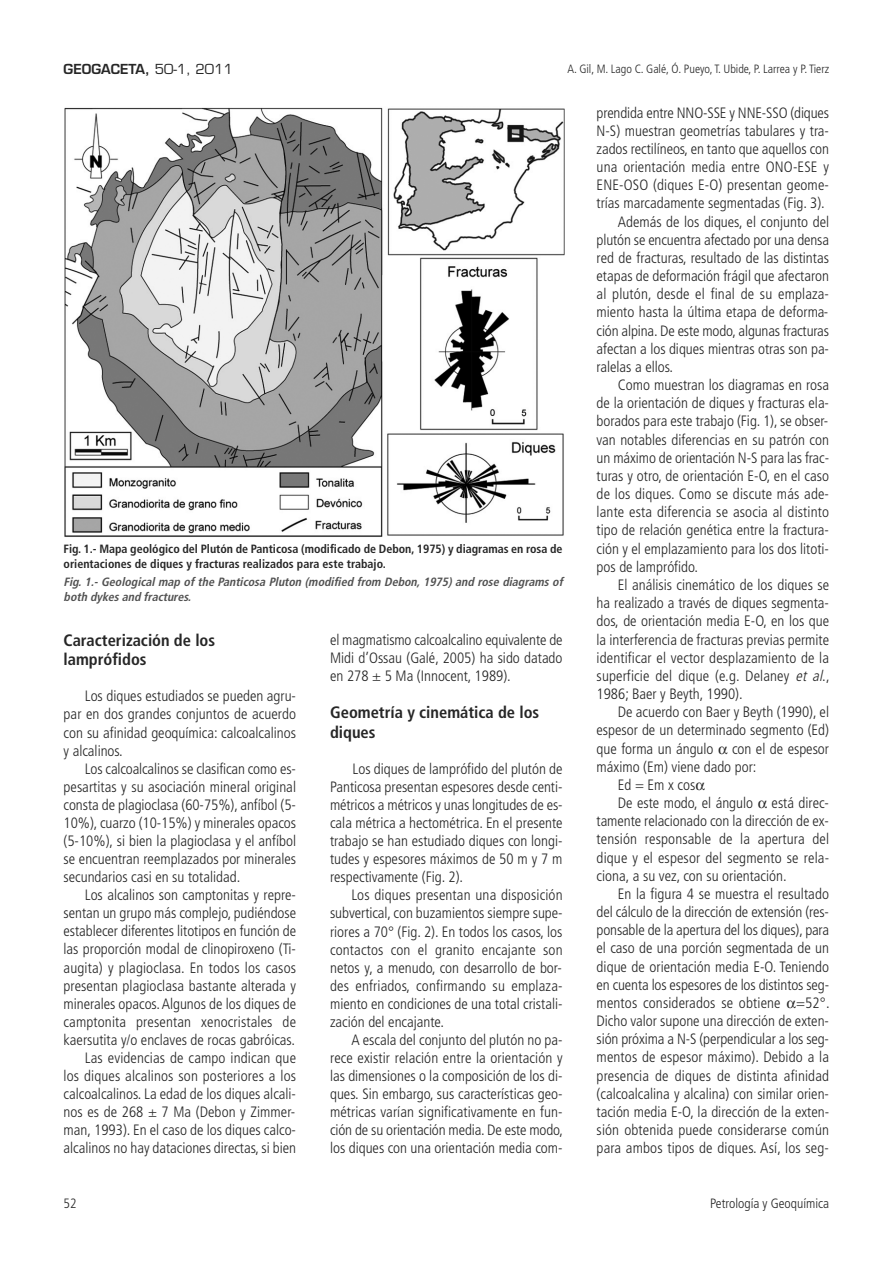
<style>
.page{position:relative;width:893px;height:1263px;background:#fff}
.page>*{position:absolute;margin:0;border:0;box-sizing:border-box;transform-origin:0 0}
.t1{font:700 condensed 16.5px/19.6px "Frutiger";color:#262626}
.t2{font:300 condensed 15px/18.1px "Frutiger";color:#262626;text-align:justify}
.t3{font:300 condensed 13.5px "Frutiger";color:#262626}
.t4{font:600 13.5px "Eurostile";color:#262626}
.t5{font:700 condensed 12px/14.4px "Frutiger";color:#262626}
.t6{font:italic 700 condensed 12px/14.4px "Frutiger";color:#515151}
.t7{font:300 condensed 12px "Frutiger";color:#262626}
.s1{font-weight:400}
.s2{font-style:italic}
</style>
<div class="page">
<img style="left:64px;top:107px;width:501px;height:430px">
<p class="t4" style="left:64px;top:64px;width:171px">GEOGACETA, <span class="s1">50-1, 2011</span></p>
<p class="t7" style="left:567px;top:64px;width:263px">A. Gil, M. Lago C. Galé, Ó. Pueyo, T. Ubide, P. Larrea y P. Tierz</p>
<p class="t5" style="left:64px;top:543px;width:500px">Fig. 1.- Mapa geológico del Plutón de Panticosa (modificado de Debon, 1975) y diagramas en rosa de orientaciones de diques y fracturas realizados para este trabajo.</p>
<p class="t6" style="left:64px;top:576px;width:501px">Fig.1.- Geological map of the Panticosa Pluton (modified from Debon,1975) and rose diagrams of both dykes and fractures.</p>
<p class="t1" style="left:64px;top:631px;width:153px">Caracterización de los lamprófidos</p>
<p class="t2" style="left:64px;top:688px;width:234px;text-indent:21px">Los diques estudiados se pueden agru&shy;par en dos grandes conjuntos de acuerdo con su afinidad geoquímica: calcoalcalinos y alcalinos.</p>
<p class="t2" style="left:64px;top:761px;width:234px;text-indent:21px">Los calcoalcalinos se clasifican como es&shy;pesartitas y su asociación mineral original consta de plagioclasa (60-75%), anfíbol (5- 10%), cuarzo (10-15%) y minerales opacos (5-10%), si bien la plagioclasa y el anfíbol se encuentran reemplazados por minerales secundarios casi en su totalidad.</p>
<p class="t2" style="left:64px;top:887px;width:234px;text-align:right">Los alcalinos son camptonitas y repre&shy;sentan un grupo más complejo, pudiéndose establecer diferentes litotipos en función de las proporción modal de clinopiroxeno (Ti&shy;augita) y plagioclasa. En todos los casos presentan plagioclasa bastante alterada y minerales opacos. Algunos de los diques de camptonita presentan xenocristales de kaersutita y/o enclaves de rocas gabróicas.<br>Las evidencias de campo indican que<br>los diques alcalinos son posteriores a los calcoalcalinos. La edad de los diques alcali&shy;nos es de 268 ± 7 Ma (Debon y Zimmer&shy;man, 1993). En el caso de los diques calco&shy;alcalinos no hay dataciones directas, si bien</p>
<p class="t2" style="left:330px;top:632px;width:234px">el magmatismo calcoalcalino equivalente de Midi d’Ossau (Galé, 2005) ha sido datado en 278 ± 5 Ma (Innocent, 1989).</p>
<p class="t1" style="left:330px;top:704px;width:211px">Geometría y cinemática de los diques</p>
<p class="t2" style="left:330px;top:761px;width:234px;text-indent:22px">Los diques de lamprófido del plutón de Panticosa presentan espesores desde centi&shy;métricos a métricos y unas longitudes de es&shy;cala métrica a hectométrica. En el presente trabajo se han estudiado diques con longi&shy;tudes y espesores máximos de 50 m y 7 m respectivamente (Fig. 2).</p>
<p class="t2" style="left:330px;top:887px;width:234px;text-indent:21px">Los diques presentan una disposición subvertical, con buzamientos siempre supe&shy;riores a 70° (Fig. 2). En todos los casos, los contactos con el granito encajante son netos y, a menudo, con desarrollo de bor&shy;des enfriados, confirmando su emplaza&shy;miento en condiciones de una total cristali&shy;zación del encajante.</p>
<p class="t2" style="left:330px;top:1032px;width:235px;text-indent:21px">A escala del conjunto del plutón no pa&shy;rece existir relación entre la orientación y las dimensiones o la composición de los di&shy;ques. Sin embargo, sus características geo&shy;métricas varían significativamente en fun&shy;ción de su orientación media. De este modo, los diques con una orientación media com-</p>
<p class="t2" style="left:596px;top:104px;width:234px">prendida entre NNO-SSE y NNE-SSO (diques</p>
<p class="t2" style="left:596px;top:123px;width:234px">N-S) muestran geometrías tabulares y tra-</p>
<p class="t2" style="left:596px;top:141px;width:234px">zados rectilíneos, en tanto que aquellos con</p>
<p class="t2" style="left:596px;top:159px;width:234px">una orientación media entre ONO-ESE y</p>
<p class="t2" style="left:596px;top:177px;width:234px">ENE-OSO (diques E-O) presentan geome-</p>
<p class="t2" style="left:596px;top:195px;width:230px">trías marcadamente segmentadas (Fig. 3).</p>
<p class="t2" style="left:618px;top:214px;width:213px">Además de los diques, el conjunto del</p>
<p class="t2" style="left:596px;top:232px;width:234px">plutón se encuentra afectado por una densa</p>
<p class="t2" style="left:596px;top:250px;width:234px">red de fracturas, resultado de las distintas</p>
<p class="t2" style="left:596px;top:268px;width:234px">etapas de deformación frágil que afectaron</p>
<p class="t2" style="left:596px;top:286px;width:234px">al plutón, desde el final de su emplaza-</p>
<p class="t2" style="left:596px;top:304px;width:233px">miento hasta la última etapa de deforma-</p>
<p class="t2" style="left:596px;top:323px;width:234px">ción alpina. De este modo, algunas fracturas</p>
<p class="t2" style="left:596px;top:341px;width:234px">afectan a los diques mientras otras son pa-</p>
<p class="t2" style="left:596px;top:359px;width:78px">ralelas a ellos.</p>
<p class="t2" style="left:618px;top:377px;width:213px">Como muestran los diagramas en rosa</p>
<p class="t2" style="left:596px;top:395px;width:234px">de la orientación de diques y fracturas ela-</p>
<p class="t2" style="left:596px;top:413px;width:233px">borados para este trabajo (Fig. 1), se obser-</p>
<p class="t2" style="left:596px;top:432px;width:234px">van notables diferencias en su patrón con</p>
<p class="t2" style="left:596px;top:450px;width:234px">un máximo de orientación N-S para las frac-</p>
<p class="t2" style="left:596px;top:468px;width:234px">turas y otro, de orientación E-O, en el caso</p>
<p class="t2" style="left:596px;top:486px;width:234px">de los diques. Como se discute más ade-</p>
<p class="t2" style="left:596px;top:504px;width:234px">lante esta diferencia se asocia al distinto</p>
<p class="t2" style="left:596px;top:522px;width:234px">tipo de relación genética entre la fractura-</p>
<p class="t2" style="left:596px;top:541px;width:234px">ción y el emplazamiento para los dos litoti-</p>
<p class="t2" style="left:596px;top:559px;width:103px">pos de lamprófido.</p>
<p class="t2" style="left:618px;top:577px;width:213px">El análisis cinemático de los diques se</p>
<p class="t2" style="left:596px;top:595px;width:234px">ha realizado a través de diques segmenta-</p>
<p class="t2" style="left:596px;top:613px;width:234px">dos, de orientación media E-O, en los que</p>
<p class="t2" style="left:596px;top:631px;width:234px">la interferencia de fracturas previas permite</p>
<p class="t2" style="left:596px;top:650px;width:234px">identificar el vector desplazamiento de la</p>
<p class="t2" style="left:596px;top:668px;width:234px">superficie del dique (e.g. Delaney <span class="s2">et al</span>.,</p>
<p class="t2" style="left:596px;top:686px;width:148px">1986; Baer y Beyth, 1990).</p>
<p class="t2" style="left:618px;top:704px;width:213px">De acuerdo con Baer y Beyth (1990), el</p>
<p class="t2" style="left:596px;top:722px;width:234px">espesor de un determinado segmento (Ed)</p>
<p class="t2" style="left:596px;top:740px;width:234px">que forma un ángulo con el de espesor</p>
<p class="t2" style="left:596px;top:759px;width:161px">máximo (Em) viene dado por:</p>
<p class="t2" style="left:618px;top:777px;width:79px">Ed = Em x cos</p>
<p class="t2" style="left:618px;top:795px;width:213px">De este modo, el ángulo está direc-</p>
<p class="t2" style="left:596px;top:813px;width:234px">tamente relacionado con la dirección de ex-</p>
<p class="t2" style="left:596px;top:831px;width:234px">tensión responsable de la apertura del</p>
<p class="t2" style="left:596px;top:849px;width:234px">dique y el espesor del segmento se rela-</p>
<p class="t2" style="left:596px;top:868px;width:191px">ciona, a su vez, con su orientación.</p>
<p class="t2" style="left:618px;top:886px;width:213px">En la figura 4 se muestra el resultado</p>
<p class="t2" style="left:596px;top:904px;width:234px">del cálculo de la dirección de extensión (res-</p>
<p class="t2" style="left:596px;top:922px;width:234px">ponsable de la apertura del los diques), para</p>
<p class="t2" style="left:596px;top:940px;width:234px">el caso de una porción segmentada de un</p>
<p class="t2" style="left:596px;top:959px;width:234px">dique de orientación media E-O. Teniendo</p>
<p class="t2" style="left:596px;top:977px;width:234px">en cuenta los espesores de los distintos seg-</p>
<p class="t2" style="left:596px;top:995px;width:234px">mentos considerados se obtiene =52°.</p>
<p class="t2" style="left:596px;top:1013px;width:234px">Dicho valor supone una dirección de exten-</p>
<p class="t2" style="left:596px;top:1031px;width:234px">sión próxima a N-S (perpendicular a los seg-</p>
<p class="t2" style="left:596px;top:1049px;width:234px">mentos de espesor máximo). Debido a la</p>
<p class="t2" style="left:596px;top:1068px;width:234px">presencia de diques de distinta afinidad</p>
<p class="t2" style="left:596px;top:1086px;width:234px">(calcoalcalina y alcalina) con similar orien-</p>
<p class="t2" style="left:596px;top:1104px;width:234px">tación media E-O, la dirección de la exten-</p>
<p class="t2" style="left:596px;top:1122px;width:234px">sión obtenida puede considerarse común</p>
<p class="t2" style="left:596px;top:1140px;width:234px">para ambos tipos de diques. Así, los seg-</p>
<p class="t3" style="left:64px;top:1198px;width:14px">52</p>
<p class="t3" style="left:710px;top:1198px;width:120px">Petrología y Geoquímica</p>
</div>
